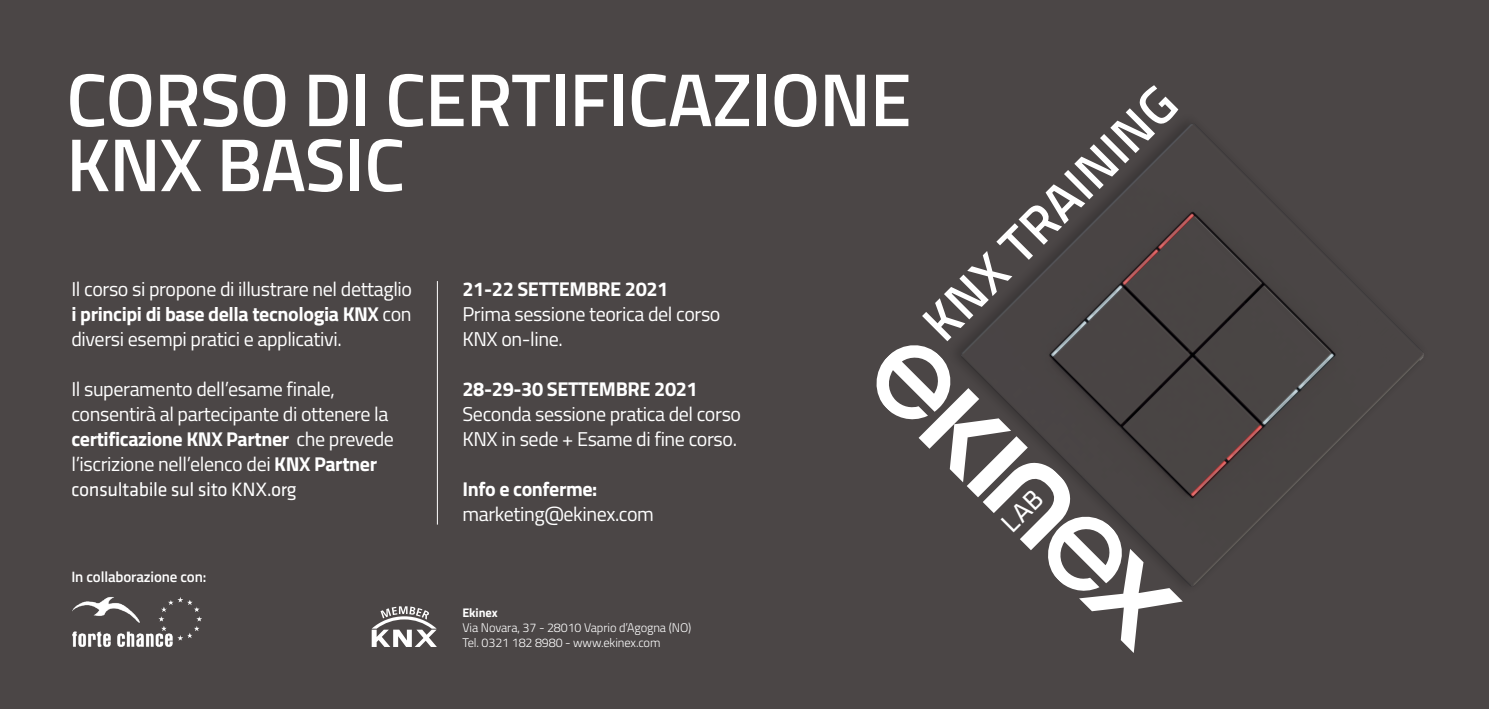
<style>
.page{position:relative;width:1489px;height:709px;background:#fff}
.page>*{position:absolute;margin:0;border:0;box-sizing:border-box;transform-origin:0 0}
.t1{font:600 75px "Titillium Web";letter-spacing:-.01em;color:#fff}
.t2{font:600 52.25px "Titillium Web";color:#fff}
.t3{font:20px/25px "Titillium Web";letter-spacing:-.02em;color:#fff}
.t4{font:700 20px "Titillium Web";letter-spacing:-.02em;color:#fff}
.t5{font:600 15px "Titillium Web";letter-spacing:-.01em;color:#fff}
.t6{font:300 12.5px "Titillium Web";letter-spacing:-.01em;color:#fff}
.t7{font:700 12.5px "Titillium Web";letter-spacing:-.01em;color:#fff}
.s1{font-weight:700}
.s2{font-family:"Klavika"}
</style>
<div class="page">
<div style="left:0;top:0;width:1488px;height:709px;background:#4b4646"></div>
<img style="left:968px;top:123px;width:456px;height:479px">
<hr style="left:437px;top:281px;width:1px;height:243px;background:#fff">
<svg style="left:371px;top:606px;width:66px;height:41px"></svg>
<img style="left:72px;top:597px;width:130px;height:50px">
<svg style="left:876px;top:341px;width:306px;height:312px"></svg>
<p class="t1" style="left:66px;top:44px;width:846px">CORSO DI CERTIFICAZIONE</p>
<p class="t1" style="left:66px;top:109px;width:340px">KNX BASIC</p>
<p class="t3" style="left:71px;top:275px;width:342px;text-align:justify">Il corso si propone di illustrare nel dettaglio <span class="s1">i principi di base della tecnologia KNX</span> con diversi esempi pratici e applicativi.</p>
<p class="t3" style="left:71px;top:375px;width:324px">Il superamento dell’esame finale, consentirà al partecipante di ottenere la <span class="s1">certificazione KNX Partner</span> che prevede l’iscrizione nell’elenco dei <span class="s1">KNX Partner </span><span class="s2">consultabile sul sito KNX.org</span></p>
<p class="t4" style="left:462px;top:273px;width:207px">21-22 SETTEMBRE 2021</p>
<p class="t3" style="left:462px;top:300px;width:259px">Prima sessione teorica del corso<br>KNX on-line.</p>
<p class="t4" style="left:462px;top:373px;width:237px">28-29-30 SETTEMBRE 2021</p>
<p class="t3" style="left:462px;top:400px;width:280px">Seconda sessione pratica del corso<br>KNX in sede + Esame di fine corso.</p>
<p class="t4" style="left:462px;top:473px;width:136px">Info e conferme:</p>
<p class="t3" style="left:462px;top:500px;width:193px">marketing@ekinex.com</p>
<p class="t2" style="left:903px;top:303px;width:336px;rotate:-45deg">KNX TRAINING</p>
<p class="t5" style="left:71px;top:565px;width:136px">In collaborazione con:</p>
<p class="t7" style="left:462px;top:603px;width:37px">Ekinex</p>
<p class="t6" style="left:462px;top:618px;width:230px">Via Novara, 37 - 28010 Vaprio d’Agogna (NO)</p>
<p class="t6" style="left:462px;top:633px;width:199px">Tel. 0321 182 8980 - www.ekinex.com</p>
</div>
